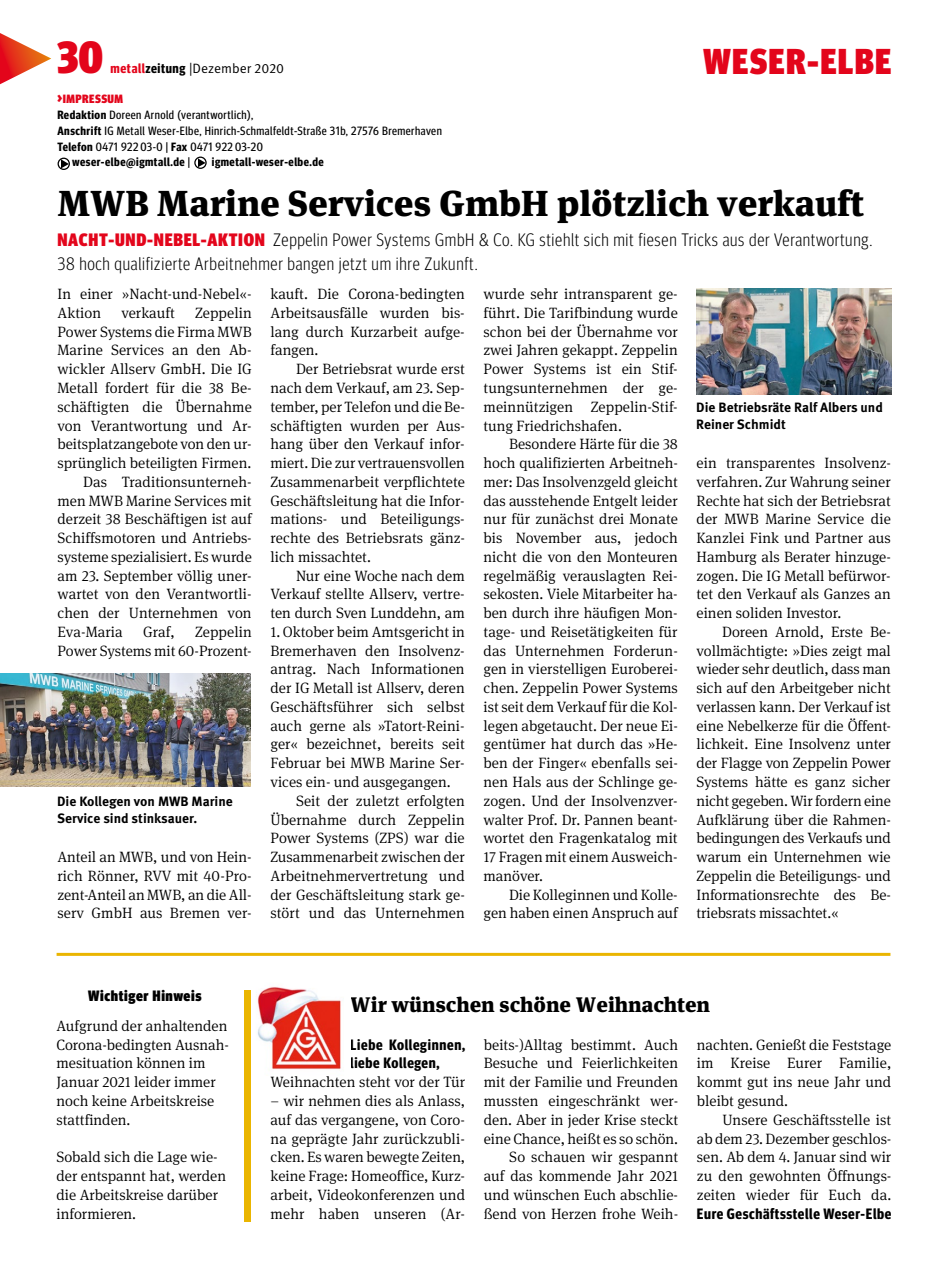
<style>
.page{position:relative;width:936px;height:1285px;background:#fff}
.page>*{position:absolute;margin:0;border:0;box-sizing:border-box;transform-origin:0 0}
.t1{font:900 condensed 45px "Meta Head IGMT";color:#e3051b}
.t2{font:900 36px "Meta Serif IGMT";color:#000}
.t3{font:900 condensed 36px "Meta Head IGMT";letter-spacing:.04em;color:#e3051b}
.t4{font:900 21px "Meta Serif IGMT";color:#000}
.t5{font:300 condensed 18px/24px "Meta Head IGMT";letter-spacing:.04em;color:#000}
.t6{font:300 15px/18.8px "Meta Serif IGMT";color:#000;text-align:justify}
.t7{font:700 15px/18.8px "Meta Headline Cond OT";letter-spacing:.04em;color:#000}
.t8{font:900 condensed 15px "Meta Head IGMT";letter-spacing:.04em;color:#000}
.t9{font:700 13.5px/17.2px "Meta IGMT";color:#000}
.t10{font:13.5px "Meta IGMT";color:#000}
.t11{font:12px "Meta Headline Cond OT";letter-spacing:.04em;color:#000}
.t12{font:700 12px "Meta Headline Cond OT";letter-spacing:.04em;color:#000}
.t13{font:900 condensed 12px "Meta Head IGMT";letter-spacing:.04em;color:#e3051b}
.s1{font-family:"Meta Headline Cond OT";font-weight:700;color:#e3051b}
.s2{font-family:"Meta Headline Cond OT";font-weight:700}
.s3{font-size:13.5px}
.s4{font-weight:700}
.s5{font-weight:400}
.s6{font-weight:900;color:#e3051b}
</style>
<div class="page">
<div style="left:194px;top:156px;width:13px;height:13px;border:1px solid #000;border-radius:50%"></div>
<div style="left:58px;top:158px;width:12px;height:12px;border:1px solid #000;border-radius:50%"></div>
<svg style="left:198px;top:158px;width:8px;height:9px"></svg>
<svg style="left:61px;top:159px;width:8px;height:9px"></svg>
<svg style="left:0;top:33px;width:51px;height:51px"></svg>
<img style="left:697px;top:289px;width:194px;height:106px">
<img style="left:0;top:673px;width:251px;height:113px">
<img style="left:257px;top:986px;width:84px;height:84px">
<hr style="left:57px;top:952px;width:833px;height:3px;background:#eab500">
<div style="left:245px;top:990px;width:6px;height:231px;background:#eab500"></div>
<h1 class="t1" style="left:57px;top:21px;width:47px">30</h1>
<p class="t10" style="left:111px;top:58px;width:175px"><span class="s1">metall</span><span class="s2">zeitung</span> |Dezember 2020</p>
<p class="t13" style="left:57px;top:90px;width:67px"><span class="s3">&gt;</span>IMPRESSUM</p>
<p class="t11" style="left:57px;top:108px;width:197px"><span class="s4">Redaktion</span> Doreen Arnold (verantwortlich),</p>
<p class="t11" style="left:57px;top:123px;width:386px"><span class="s4">Anschrift</span> IG Metall Weser-Elbe, Hinrich-Schmalfeldt-Straße 31b, 27576 Bremerhaven</p>
<p class="t11" style="left:57px;top:139px;width:207px"><span class="s4">Telefon</span> 0471 922 03-0 | <span class="s4">Fax</span> 0471 922 03-20</p>
<p class="t12" style="left:72px;top:155px;width:119px">weser-elbe@igmtall.de <span class="s5">|</span></p>
<p class="t12" style="left:212px;top:155px;width:113px">igmetall-weser-elbe.de</p>
<h2 class="t3" style="left:703px;top:33px;width:189px">WESER-ELBE</h2>
<h2 class="t2" style="left:57px;top:173px;width:807px">MWB Marine Services GmbH plötzlich verkauft</h2>
<p class="t5" style="left:57px;top:227px;width:816px"><span class="s6">NACHT-UND-NEBEL-AKTION</span> Zeppelin Power Systems GmbH &amp; Co. KG stiehlt sich mit fiesen Tricks aus der Verantwortung.<br>38 hoch qualifizierte Arbeitnehmer bangen jetzt um ihre Zukunft.</p>
<p class="t6" style="left:57px;top:284px;width:196px">In einer »Nacht-und-Nebel«-<br>Aktion</p>
<p class="t6" style="left:270px;top:284px;width:196px">kauft. Die Corona-bedingten Arbeitsausfälle wurden bis&shy;lang durch Kurzarbeit aufge&shy;fangen.</p>
<p class="t6" style="left:270px;top:359px;width:196px;text-indent:26px">Der Betriebsrat wurde erst nach dem Verkauf, am 23. Sep&shy;tember, per Telefon und die Be&shy;schäftigten wurden per Aus&shy;hang über den Verkauf infor&shy;miert. Die zur vertrauensvollen Zusammenarbeit verpflichtete Geschäftsleitung hat die Infor&shy;mations- und Beteiligungs&shy;rechte des Betriebsrats gänz&shy;lich missachtet.</p>
<p class="t6" style="left:270px;top:565px;width:196px;text-indent:26px">Nur eine Woche nach dem Verkauf stellte Allserv, vertre&shy;ten durch Sven Lunddehn, am</p>
<p class="t6" style="left:270px;top:621px;width:196px">1. Oktober beim Amtsgericht in</p>
<p class="t6" style="left:270px;top:640px;width:196px">Bremerhaven den Insolvenz-</p>
<p class="t6" style="left:270px;top:659px;width:196px">antrag. Nach Informationen</p>
<p class="t6" style="left:270px;top:677px;width:196px">der IG Metall ist Allserv, deren</p>
<p class="t6" style="left:270px;top:696px;width:196px">Geschäftsführer sich selbst</p>
<p class="t6" style="left:270px;top:715px;width:196px">auch gerne als »Tatort-Reini-</p>
<p class="t6" style="left:270px;top:734px;width:196px">ger« bezeichnet, bereits seit</p>
<p class="t6" style="left:270px;top:752px;width:196px">Februar bei MWB Marine Ser-</p>
<p class="t6" style="left:270px;top:771px;width:182px">vices ein- und ausgegangen.</p>
<p class="t6" style="left:296px;top:790px;width:170px">Seit der zuletzt erfolgten</p>
<p class="t6" style="left:270px;top:809px;width:196px">Übernahme durch Zeppelin</p>
<p class="t6" style="left:270px;top:827px;width:196px">Power Systems (ZPS) war die</p>
<p class="t6" style="left:270px;top:846px;width:196px">Zusammenarbeit zwischen der</p>
<p class="t6" style="left:270px;top:865px;width:196px">Arbeitnehmervertretung und</p>
<p class="t6" style="left:270px;top:884px;width:196px">der Geschäftsleitung stark ge-</p>
<p class="t6" style="left:270px;top:902px;width:196px">stört und das Unternehmen</p>
<p class="t6" style="left:483px;top:284px;width:196px">wurde sehr intransparent ge&shy;führt. Die Tarifbindung wurde schon bei der Übernahme vor zwei Jahren gekappt. Zeppelin Power Systems ist ein Stif&shy;tungsunternehmen der ge&shy;meinnützigen Zeppelin-Stif&shy;tung Friedrichshafen.</p>
<p class="t6" style="left:483px;top:434px;width:196px;text-indent:26px">Besondere Härte für die 38 hoch qualifizierten Arbeitneh&shy;mer: Das Insolvenzgeld gleicht das ausstehende Entgelt leider nur für zunächst drei Monate bis November aus, jedoch nicht die von den Monteuren regelmäßig verauslagten Rei&shy;sekosten. Viele Mitarbeiter ha&shy;ben durch ihre häufigen Mon&shy;tage- und Reisetätigkeiten für das Unternehmen Forderun&shy;gen in vierstelligen Euroberei&shy;chen. Zeppelin Power Systems ist seit dem Verkauf für die Kol&shy;legen abgetaucht. Der neue Ei&shy;gentümer hat durch das »He&shy;ben der Finger« ebenfalls sei&shy;nen Hals aus der Schlinge ge&shy;zogen. Und der Insolvenzver&shy;walter Prof. Dr. Pannen beant&shy;wortet den Fragenkatalog mit 17 Fragen mit einem Ausweich&shy;manöver.</p>
<p class="t6" style="left:483px;top:884px;width:196px;text-align:right">Die Kolleginnen und Kolle&shy;gen haben einen Anspruch auf</p>
<p class="t6" style="left:121px;top:302px;width:55px">verkauft</p>
<p class="t6" style="left:195px;top:302px;width:58px">Zeppelin</p>
<p class="t6" style="left:57px;top:321px;width:196px">Power Systems die Firma MWB</p>
<p class="t6" style="left:57px;top:340px;width:196px">Marine Services an den Ab-</p>
<p class="t6" style="left:57px;top:359px;width:196px">wickler Allserv GmbH. Die IG</p>
<p class="t6" style="left:57px;top:377px;width:196px">Metall fordert für die 38 Be-</p>
<p class="t6" style="left:57px;top:396px;width:196px">schäftigten die Übernahme</p>
<p class="t6" style="left:57px;top:415px;width:196px">von Verantwortung und Ar-</p>
<p class="t6" style="left:57px;top:434px;width:196px">beitsplatzangebote von den ur-</p>
<p class="t6" style="left:57px;top:452px;width:195px">sprünglich beteiligten Firmen.</p>
<p class="t6" style="left:83px;top:471px;width:170px">Das Traditionsunterneh-</p>
<p class="t6" style="left:57px;top:490px;width:196px">men MWB Marine Services mit</p>
<p class="t6" style="left:57px;top:509px;width:196px">derzeit 38 Beschäftigen ist auf</p>
<p class="t6" style="left:57px;top:527px;width:196px">Schiffsmotoren und Antriebs-</p>
<p class="t6" style="left:57px;top:546px;width:196px">systeme spezialisiert. Es wurde</p>
<p class="t6" style="left:57px;top:565px;width:196px">am 23. September völlig uner-</p>
<p class="t6" style="left:57px;top:584px;width:196px">wartet von den Verantwortli-</p>
<p class="t6" style="left:57px;top:602px;width:196px">chen der Unternehmen von</p>
<p class="t6" style="left:57px;top:621px;width:67px">Eva-Maria</p>
<p class="t6" style="left:143px;top:621px;width:33px">Graf,</p>
<p class="t9" style="left:696px;top:397px;width:188px">Die Betriebsräte Ralf Albers und<br>Reiner Schmidt</p>
<p class="t6" style="left:696px;top:452px;width:196px">ein transparentes Insolvenz&shy;verfahren. Zur Wahrung seiner Rechte hat sich der Betriebsrat der MWB Marine Service die Kanzlei Fink und Partner aus Hamburg als Berater hinzuge&shy;zogen. Die IG Metall befürwor&shy;tet den Verkauf als Ganzes an einen soliden Investor.</p>
<p class="t6" style="left:696px;top:621px;width:196px;text-indent:26px">Doreen Arnold, Erste Be&shy;vollmächtigte: »Dies zeigt mal wieder sehr deutlich, dass man sich auf den Arbeitgeber nicht verlassen kann. Der Verkauf ist eine Nebelkerze für die Öffent&shy;lichkeit. Eine Insolvenz unter der Flagge von Zeppelin Power Systems hätte es ganz sicher nicht gegeben. Wir fordern eine Aufklärung über die Rahmen&shy;bedingungen des Verkaufs und warum ein Unternehmen wie Zeppelin die Beteiligungs- und Informationsrechte des Be&shy;triebsrats missachtet.«</p>
<p class="t6" style="left:57px;top:621px;width:196px;text-align:right">Zeppelin<br>Power Systems mit 60-Prozent-</p>
<p class="t9" style="left:57px;top:791px;width:177px">Die Kollegen von MWB Marine<br>Service sind stinksauer.</p>
<p class="t6" style="left:57px;top:846px;width:196px">Anteil an MWB, und von Hein&shy;rich Rönner, RVV mit 40-Pro&shy;zent-Anteil an MWB, an die All&shy;serv GmbH aus Bremen ver-</p>
<p class="t8" style="left:88px;top:983px;width:115px">Wichtiger Hinweis</p>
<p class="t6" style="left:56px;top:1015px;width:174px;text-align:left">Aufgrund der anhaltenden<br>Corona-bedingten Ausnah&shy;mesituation können im<br>Januar 2021 leider immer noch keine Arbeitskreise stattfinden.</p>
<p class="t6" style="left:56px;top:1146px;width:171px;text-align:left">Sobald sich die Lage wie&shy;der entspannt hat, werden die Arbeitskreise darüber informieren.</p>
<h3 class="t4" style="left:350px;top:987px;width:361px">Wir wünschen schöne Weihnachten</h3>
<p class="t7" style="left:350px;top:1034px;width:116px">Liebe Kolleginnen, liebe Kollegen,</p>
<p class="t6" style="left:270px;top:1071px;width:196px">Weihnachten steht vor der Tür</p>
<p class="t6" style="left:270px;top:1090px;width:196px">– wir nehmen dies als Anlass, auf das vergangene, von Coro&shy;na geprägte Jahr zurückzubli&shy;cken. Es waren bewegte Zeiten, keine Frage: Homeoffice, Kurz&shy;arbeit, Videokonferenzen und mehr haben unseren (Ar-</p>
<p class="t6" style="left:483px;top:1034px;width:196px;text-align:right">beits-)Alltag bestimmt. Auch<br>Besuche und Feierlichkeiten mit der Familie und Freunden mussten eingeschränkt wer&shy;den. Aber in jeder Krise steckt eine Chance, heißt es so schön.<br>So schauen wir gespannt<br>auf das kommende Jahr 2021 und wünschen Euch abschlie&shy;ßend von Herzen frohe Weih-</p>
<p class="t6" style="left:697px;top:1034px;width:196px">nachten. Genießt die Feststage im Kreise Eurer Familie, kommt gut ins neue Jahr und bleibt gesund.</p>
<p class="t6" style="left:697px;top:1109px;width:196px;text-indent:26px">Unsere Geschäftsstelle ist ab dem 23. Dezember geschlos&shy;sen. Ab dem 4. Januar sind wir zu den gewohnten Öffnungs&shy;zeiten wieder für Euch da.</p>
<p class="t7" style="left:697px;top:1203px;width:196px">Eure Geschäftsstelle Weser-Elbe</p>
</div>
